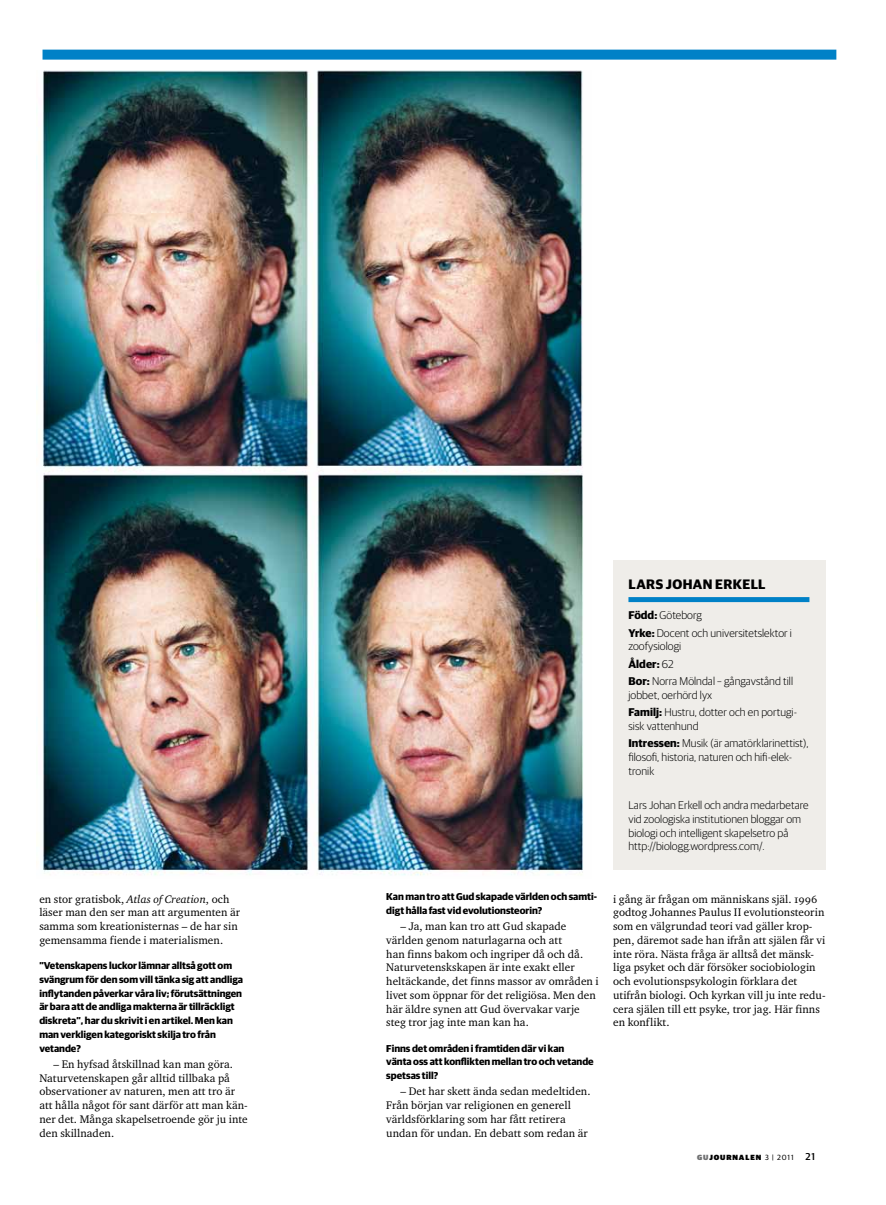
<style>
.page{position:relative;width:886px;height:1205px;background:#fff}
.page>*{position:absolute;margin:0;border:0;box-sizing:border-box;transform-origin:0 0}
.t1{font:700 13.75px "Guardian Sans";letter-spacing:.025em;color:#000}
.t2{font:11.25px/13.8px "Charter ITC Regu OS";letter-spacing:.005em;color:#000}
.t3{font:300 11.25px/17.2px "Guardian Sans";letter-spacing:.005em;color:#000}
.t4{font:700 10px/13.8px "Guardian Sans";color:#000}
.t5{font:900 7.5px "Guardian Sans";letter-spacing:.12em;color:#000}
.s1{font-family:"Charter ITC";font-style:italic}
.s2{font-weight:700}
.s3{color:#707172}
.s4{font-weight:400}
.s5{font-weight:500;font-size:10px}
</style>
<div class="page">
<div style="left:43px;top:50px;width:793px;height:10px;background:#0081c7"></div>
<img style="left:36px;top:71px;width:548px;height:805px">
<div style="left:613px;top:560px;width:213px;height:310px;background:#efede9"></div>
<div style="left:628px;top:597px;width:181px;height:5px;background:#0081c7"></div>
<p class="t2" style="left:39px;top:892px;width:202px">en stor gratisbok, <span class="s1">Atlas of Creation</span>, och läser man den ser man att argumenten är samma som kreationisternas – de har sin gemensamma fiende i materialismen.</p>
<p class="t4" style="left:39px;top:958px;width:205px">”Vetenskapens luckor lämnar alltså gott om svängrum för den som vill tänka sig att andliga inflytanden påverkar våra liv; förutsättningen är bara att de andliga makterna är tillräckligt diskreta”, har du skrivit i en artikel. Men kan man verkligen kategoriskt skilja tro från vetande?</p>
<p class="t2" style="left:39px;top:1057px;width:210px;text-indent:14px">– En hyfsad åtskillnad kan man göra.<br>Naturvetenskapen går alltid tillbaka på observationer av naturen, men att tro är att hålla något för sant därför att man kän&shy;ner det. Många skapelsetroende gör ju inte den skillnaden.</p>
<p class="t1" style="left:628px;top:573px;width:138px">Lars johan erkell</p>
<p class="t3" style="left:628px;top:606px;width:165px"><span class="s2">Född:</span> Göteborg<br><span class="s2">Yrke:</span> Docent och universitetslektor i</p>
<p class="t3" style="left:628px;top:637px;width:166px">zoofysiologi<br><span class="s2">Ålder:</span> 62<br><span class="s2">Bor:</span> Norra Mölndal – gångavstånd till</p>
<p class="t3" style="left:628px;top:685px;width:170px">jobbet, oerhörd lyx<br><span class="s2">Familj:</span> Hustru, dotter och en portugi-</p>
<p class="t3" style="left:628px;top:716px;width:182px">sisk vattenhund<br><span class="s2">Intressen:</span> Musik (är amatörklarinettist),</p>
<p class="t3" style="left:628px;top:749px;width:165px;line-height:13.8px">filosofi, historia, naturen och hifi-elek&shy;tronik</p>
<p class="t3" style="left:628px;top:798px;width:182px;line-height:13.8px">Lars Johan Erkell och andra medarbetare vid zoologiska institutionen bloggar om biologi och intelligent skapelsetro på http://biologg.wordpress.com/.</p>
<p class="t4" style="left:386px;top:889px;width:212px">Kan man tro att Gud skapade världen och samti&shy;digt hålla fast vid evolutionsteorin?</p>
<p class="t2" style="left:386px;top:919px;width:214px;text-indent:14px">– Ja, man kan tro att Gud skapade världen genom naturlagarna och att<br>han finns bakom och ingriper då och då.<br>Naturvetenskskapen är inte exakt eller heltäckande, det finns massor av områden i livet som öppnar för det religiösa. Men den här äldre synen att Gud övervakar varje steg tror jag inte man kan ha.</p>
<p class="t4" style="left:386px;top:1040px;width:209px">Finns det områden i framtiden där vi kan<br>vänta oss att konflikten mellan tro och vetande spetsas till?</p>
<p class="t2" style="left:386px;top:1084px;width:206px;text-indent:14px">– Det har skett ända sedan medeltiden.<br>Från början var religionen en generell världsförklaring som har fått retirera undan för undan. En debatt som redan är</p>
<p class="t2" style="left:613px;top:892px;width:214px">i gång är frågan om människans själ. 1996 godtog Johannes Paulus II evolutionsteorin som en välgrundad teori vad gäller krop&shy;pen, däremot sade han ifrån att själen får vi inte röra. Nästa fråga är alltså det mänsk&shy;liga psyket och där försöker sociobiologin och evolutionspsykologin förklara det utifrån biologi. Och kyrkan vill ju inte redu&shy;cera själen till ett psyke, tror jag. Här finns en konflikt.</p>
<p class="t5" style="left:697px;top:1151px;width:119px"><span class="s3">GU</span>JOURNALEN <span class="s4">3 | 2011</span> <span class="s5">21</span></p>
</div>
